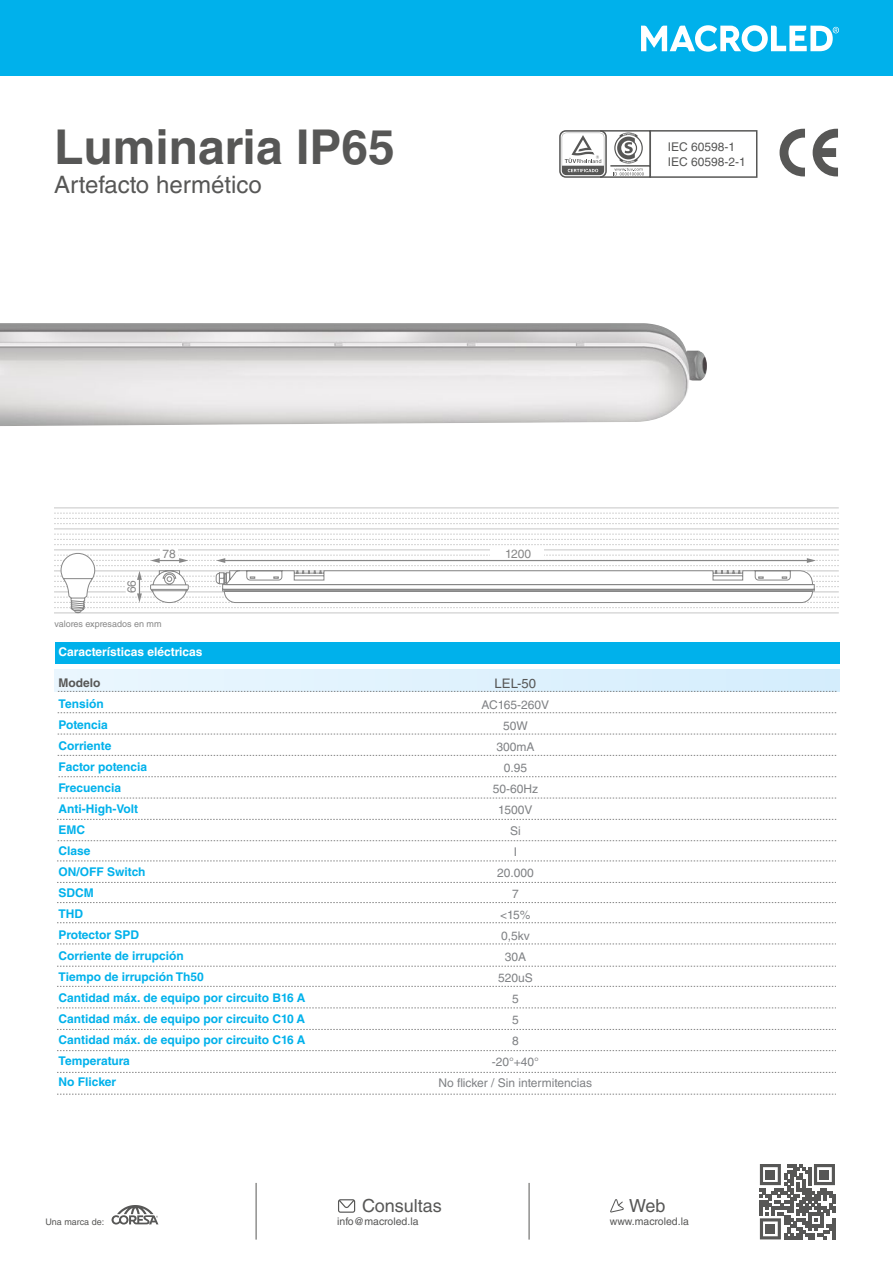
<style>
.page{position:relative;width:893px;height:1263px;background:#fff}
.page>*{position:absolute;margin:0;border:0;box-sizing:border-box;transform-origin:0 0}
.t1{font:700 48px "Helvetica LT Std";color:#575756}
.t2{font:24px "Helvetica LT Std";color:#575756}
.t3{font:18px "Helvetica LT Std";color:#575756}
.t4{font:13.2px "Helvetica LT Std";color:#575756}
.t5{font:700 12px/21px "Helvetica LT Std";color:#00b1eb}
.t6{font:12px/21px "Helvetica LT Std";color:#808285;text-align:center}
.t7{font:700 12px "Helvetica LT Std";color:#fff}
.t8{font:12px "Helvetica LT Std";color:#575756}
.t9{font:12px "Helvetica LT Std";color:#878787}
.t10{font:700 12px "Helvetica LT Std";color:#575756}
.t11{font:10.5px "Helvetica LT Std";color:#575756}
.t12{font:9px "Helvetica LT Std";color:#878787}
.t13{font:9px "Helvetica LT Std";color:#575756}
</style>
<div class="page">
<div style="left:1px;top:1px;width:892px;height:75px;background:#00b1eb"></div>
<svg style="left:641px;top:25px;width:198px;height:27px"></svg>
<div style="left:55px;top:670px;width:785px;height:22px;background:#dff2fd"></div>
<div style="left:55px;top:642px;width:785px;height:22px;background:#00b1eb"></div>
<svg style="left:58px;top:691px;width:778px;height:1px"></svg>
<svg style="left:58px;top:712px;width:778px;height:1px"></svg>
<svg style="left:58px;top:734px;width:778px;height:1px"></svg>
<svg style="left:58px;top:755px;width:778px;height:1px"></svg>
<svg style="left:58px;top:776px;width:778px;height:1px"></svg>
<svg style="left:58px;top:798px;width:778px;height:1px"></svg>
<svg style="left:57px;top:819px;width:779px;height:1px"></svg>
<svg style="left:58px;top:840px;width:778px;height:1px"></svg>
<svg style="left:57px;top:861px;width:779px;height:1px"></svg>
<svg style="left:57px;top:882px;width:779px;height:1px"></svg>
<svg style="left:57px;top:902px;width:779px;height:1px"></svg>
<svg style="left:57px;top:922px;width:779px;height:1px"></svg>
<svg style="left:57px;top:944px;width:779px;height:1px"></svg>
<svg style="left:57px;top:966px;width:779px;height:1px"></svg>
<svg style="left:57px;top:986px;width:779px;height:1px"></svg>
<svg style="left:57px;top:1007px;width:779px;height:1px"></svg>
<svg style="left:57px;top:1029px;width:779px;height:1px"></svg>
<svg style="left:57px;top:1072px;width:779px;height:1px"></svg>
<svg style="left:57px;top:1050px;width:779px;height:1px"></svg>
<svg style="left:57px;top:1094px;width:779px;height:1px"></svg>
<svg style="left:813px;top:129px;width:25px;height:47px"></svg>
<svg style="left:779px;top:129px;width:26px;height:47px"></svg>
<svg style="left:559px;top:130px;width:90px;height:48px"></svg>
<div style="left:649px;top:130px;width:108px;height:48px;border:2px solid #575756"></div>
<img style="left:0;top:323px;width:707px;height:103px">
<hr style="left:54px;top:613px;width:785px;height:1px;background:#c6c6c6">
<hr style="left:54px;top:550px;width:785px;height:1px;background:#c6c6c6">
<svg style="left:54px;top:534px;width:785px;height:11px"></svg>
<hr style="left:54px;top:529px;width:785px;height:1px;background:#c6c6c6">
<svg style="left:54px;top:513px;width:785px;height:11px"></svg>
<hr style="left:54px;top:508px;width:785px;height:1px;background:#c6c6c6">
<div style="left:490px;top:547px;width:54px;height:13px;background:#fff"></div>
<div style="left:160px;top:547px;width:18px;height:13px;background:#fff"></div>
<svg style="left:54px;top:553px;width:785px;height:60px"></svg>
<svg style="left:610px;top:1199px;width:14px;height:13px"></svg>
<svg style="left:112px;top:1205px;width:46px;height:19px"></svg>
<hr style="left:529px;top:1183px;width:1px;height:56px;background:#575756">
<hr style="left:256px;top:1183px;width:1px;height:56px;background:#575756">
<svg style="left:338px;top:1199px;width:17px;height:14px"></svg>
<svg style="left:760px;top:1164px;width:75px;height:75px"></svg>
<div style="left:766px;top:1170px;width:9px;height:9px;background:#575756"></div>
<div style="left:820px;top:1170px;width:9px;height:9px;background:#575756"></div>
<div style="left:766px;top:1224px;width:9px;height:9px;background:#575756"></div>
<h1 class="t1" style="left:54px;top:118px;width:342px">Luminaria IP65</h1>
<h2 class="t2" style="left:54px;top:171px;width:209px">Artefacto hermético</h2>
<p class="t8" style="left:668px;top:140px;width:69px">IEC 60598-1</p>
<p class="t8" style="left:668px;top:155px;width:80px">IEC 60598-2-1</p>
<p class="t9" style="left:125px;top:593px;width:15px;rotate:-90deg">66</p>
<p class="t9" style="left:162px;top:547px;width:15px">78</p>
<p class="t9" style="left:505px;top:547px;width:28px">1200</p>
<p class="t12" style="left:54px;top:619px;width:109px">valores expresados en mm</p>
<p class="t7" style="left:59px;top:644px;width:145px">Características eléctricas</p>
<p class="t10" style="left:59px;top:675px;width:43px">Modelo</p>
<p class="t5" style="left:59px;top:693px;width:248px">Tensión<br>Potencia<br>Corriente<br>Factor potencia<br>Frecuencia<br>Anti-High-Volt<br>EMC<br>Clase<br>ON/OFF Switch<br>SDCM<br>THD<br>Protector SPD<br>Corriente de irrupción<br>Tiempo de irrupción Th50<br>Cantidad máx. de equipo por circuito B16 A<br>Cantidad máx. de equipo por circuito C10 A<br>Cantidad máx. de equipo por circuito C16 A<br>Temperatura<br>No Flicker</p>
<p class="t4" style="left:495px;top:675px;width:43px">LEL-50</p>
<p class="t6" style="left:438px;top:694px;width:155px">AC165-260V<br>50W<br>300mA<br>0.95<br>50-60Hz<br>1500V<br>Si<br>I<br>20.000<br>7<br>&lt;15%<br>0,5kv<br>30A<br>520uS<br>5<br>5<br>8<br>-20°+40°<br>No flicker / Sin intermitencias</p>
<h3 class="t3" style="left:362px;top:1195px;width:81px">Consultas</h3>
<p class="t11" style="left:337px;top:1215px;width:83px">info@macroled.la</p>
<h3 class="t3" style="left:629px;top:1195px;width:38px">Web</h3>
<p class="t13" style="left:45px;top:1216px;width:60px">Una marca de:</p>
<p class="t11" style="left:610px;top:1215px;width:81px">www.macroled.la</p>
</div>
